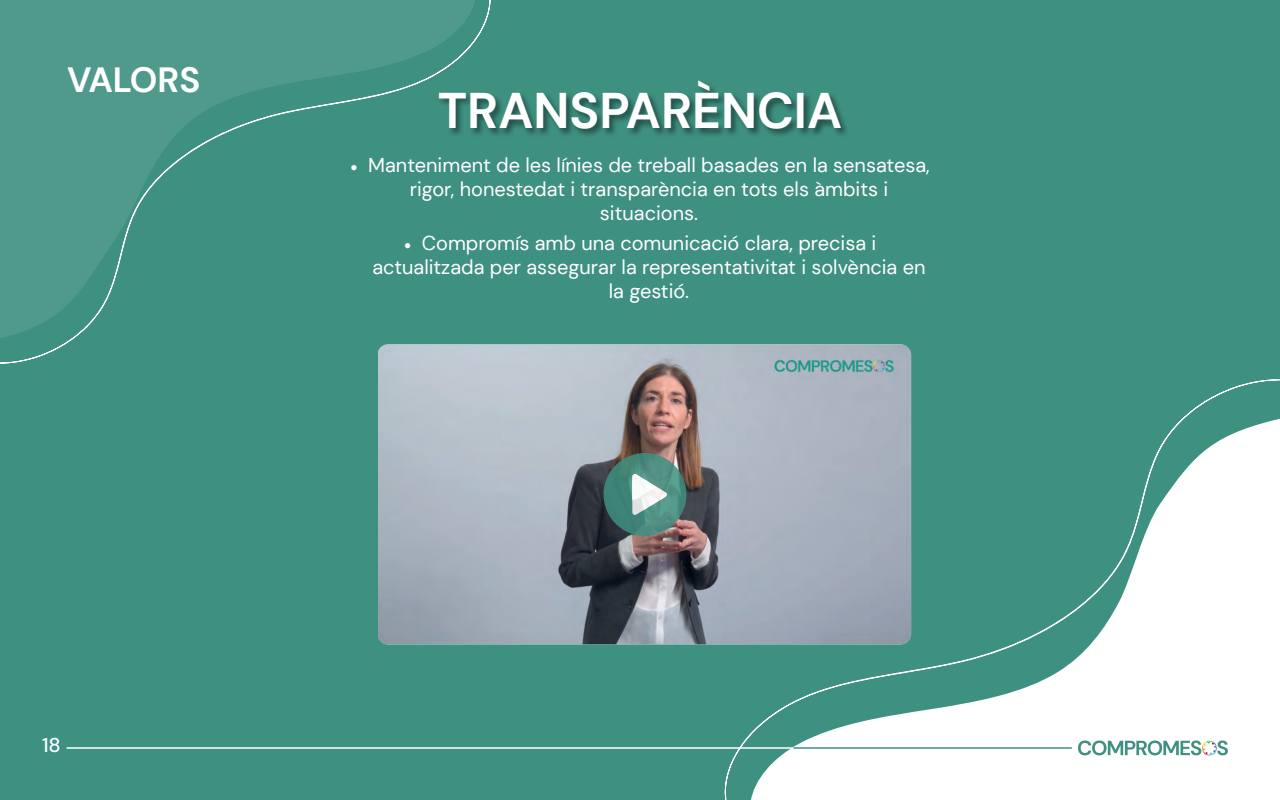
<style>
.page{position:relative;width:1280px;height:800px;background:#3e9081}
.page>*{position:absolute;margin:0;border:0;box-sizing:border-box;transform-origin:0 0}
.t1{font:700 50px "DM Sans";color:#fff}
.t2{font:700 35px "DM Sans";color:#fff}
.t3{font:20px "DM Sans";color:#fff}
.t4{font:500 20px "DM Sans";color:#fff}
.s1{font-family:"Minion Pro"}
</style>
<div class="page">
<svg style="left:751px;top:416px;width:529px;height:384px;fill:#fff"></svg>
<svg style="left:1078px;top:741px;width:150px;height:15px"></svg>
<hr style="left:67px;top:747px;width:1004px;height:2px;background:#fff">
<div style="left:438px;top:80px;width:412px;height:58px;background:#000001;opacity:.45"></div>
<svg style="left:0;top:0;width:491px;height:364px"></svg>
<svg style="left:0;top:0;width:476px;height:338px"></svg>
<hr style="left:794px;top:747px;width:277px;height:2px;background:#3e9081">
<img style="left:379px;top:343px;width:532px;height:303px">
<img style="left:604px;top:453px;width:82px;height:83px">
<h2 class="t2" style="left:67px;top:58px;width:135px">VALORS</h2>
<h1 class="t1" style="left:438px;top:80px;width:406px">TRANSPARÈNCIA</h1>
<p class="t3" style="left:350px;top:153px;width:581px"><span class="s1">•</span> Manteniment de les línies de treball basades en la sensatesa,</p>
<p class="t3" style="left:410px;top:177px;width:480px">rigor, honestedat i transparència en tots els àmbits i</p>
<p class="t3" style="left:600px;top:201px;width:100px">situacions.</p>
<p class="t3" style="left:404px;top:231px;width:474px"><span class="s1">•</span> Compromís amb una comunicació clara, precisa i</p>
<p class="t3" style="left:372px;top:255px;width:555px">actualitzada per assegurar la representativitat i solvència en</p>
<p class="t3" style="left:609px;top:279px;width:82px">la gestió.</p>
<p class="t4" style="left:42px;top:732px;width:20px">18</p>
</div>
